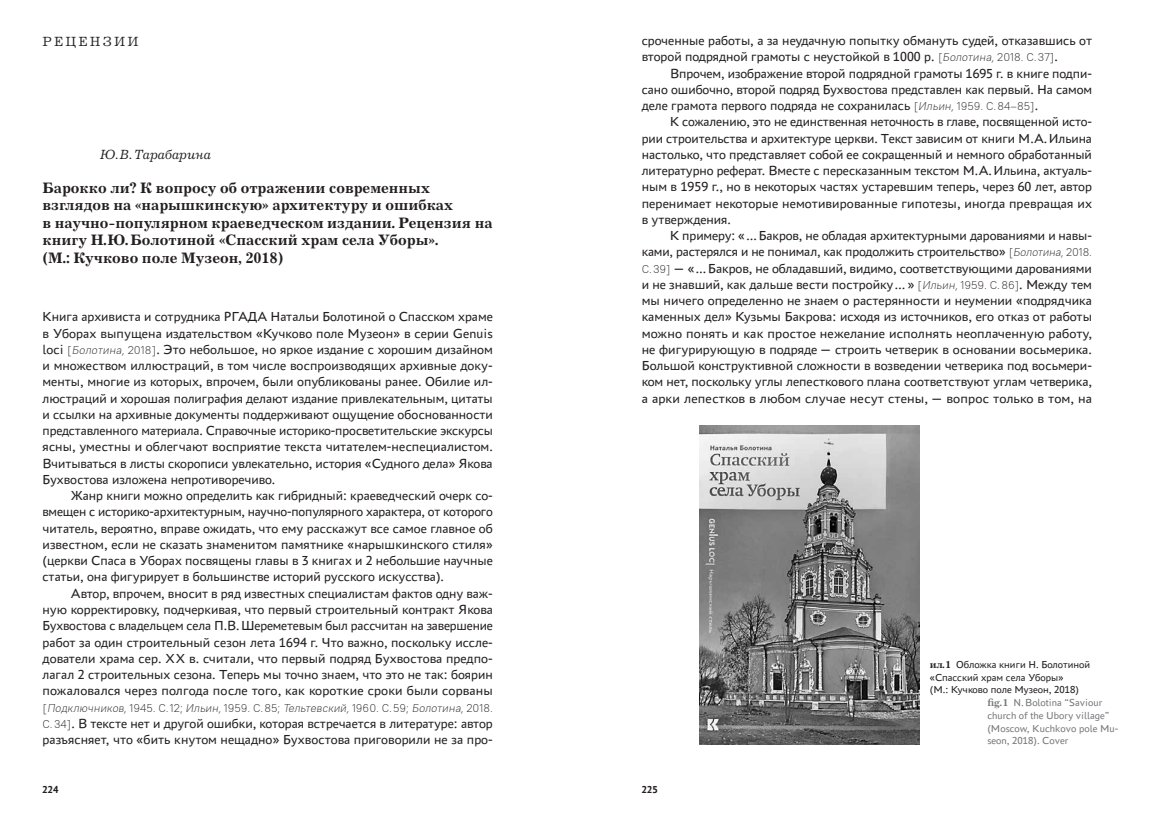
<style>
.page{position:relative;width:1170px;height:833px;background:#fff}
.page>*{position:absolute;margin:0;border:0;box-sizing:border-box;transform-origin:0 0}
.t1{font:700 15.62px/17.5px "Journal";color:#231f20}
.t2{font:13.75px/16.2px "PT Astra Sans";color:#231f20;text-align:justify}
.t3{font:italic 13.75px "Journal";color:#231f20}
.t4{font:13.75px "Journal";letter-spacing:.16em;color:#231f20}
.t5{font:italic 300 11.25px "PT Root UI";color:#231f20}
.t6{font:10.62px "PT Astra Sans";color:#77787b}
.t7{font:10.62px "PT Astra Sans";color:#231f20}
.t8{font:700 10.62px "PT Astra Sans";color:#231f20}
.s1{font-family:"PT Root UI";font-weight:300;font-size:11.25px}
.s2{font-family:"PT Root UI";font-weight:300;font-style:italic;font-size:11.25px}
.s3{font-style:normal}
.s4{font-family:"Journal";font-weight:700}
</style>
<div class="page">
<img style="left:699px;top:426px;width:220px;height:318px">
<p class="t4" style="left:43px;top:33px;width:98px">РЕЦЕНЗИИ</p>
<p class="t3" style="left:100px;top:146px;width:112px">Ю.В.Тарабарина</p>
<p class="t1" style="left:43px;top:179px;width:451px">Барокко ли? К вопросу об отражении современных взглядов на «нарышкинскую» архитектуру и ошибках<br>в научно-популярном краеведческом издании. Рецензия на книгу Н.Ю.Болотиной «Спасский храм села Уборы».<br>(М.: Кучково поле Музеон, 2018)</p>
<p class="t2" style="left:43px;top:308px;width:452px">Книга архивиста и сотрудника РГАДА Натальи Болотиной о Спасском храме в Уборах выпущена издательством «Кучково поле Музеон» в серии Genuis loci <span class="s1">[</span><span class="s2">Болотина,</span> <span class="s1">2018]</span>. Это небольшое, но яркое издание с хорошим дизайном и множеством иллюстраций, в том числе воспроизводящих архивные доку&shy;менты, многие из которых, впрочем, были опубликованы ранее. Обилие ил&shy;люстраций и хорошая полиграфия делают издание привлекательным, цитаты и ссылки на архивные документы поддерживают ощущение обоснованности представленного материала. Справочные историко-просветительские экскурсы ясны, уместны и облегчают восприятие текста читателем-неспециалистом.<br>Вчитываться в листы скорописи увлекательно, история «Судного дела» Якова Бухвостова изложена непротиворечиво.</p>
<p class="t2" style="left:43px;top:487px;width:452px;text-indent:28px">Жанр книги можно определить как гибридный: краеведческий очерк со&shy;вмещен с историко-архитектурным, научно-популярного характера, от которого читатель, вероятно, вправе ожидать, что ему расскажут все самое главное об известном, если не сказать знаменитом памятнике «нарышкинского стиля» (церкви Спаса в Уборах посвящены главы в 3 книгах и 2 небольшие научные статьи, она фигурирует в большинстве историй русского искусства).</p>
<p class="t2" style="left:43px;top:584px;width:452px;text-indent:28px">Автор, впрочем, вносит в ряд известных специалистам фактов одну важ&shy;ную корректировку, подчеркивая, что первый строительный контракт Якова Бухвостова с владельцем села П.В.Шереметевым был рассчитан на завершение работ за один строительный сезон лета 1694 г. Что важно, поскольку иссле&shy;дователи храма сер. XX в. считали, что первый подряд Бухвостова предпо&shy;лагал 2 строительных сезона. Теперь мы точно знаем, что это не так: боярин пожаловался через полгода после того, как короткие сроки были сорваны</p>
<p class="t5" style="left:43px;top:700px;width:452px"><span class="s3">[</span> Подключников,<span class="s3">1 945 . С. 1 2;</span> Ильин,<span class="s3">1 9 59 . С. 85;</span> Тельтевский,<span class="s3">1 9 6 0 . С. 59;</span> Болотина,<span class="s3">2 01 8 .</span></p>
<p class="t2" style="left:43px;top:714px;width:452px"><span class="s1">С.34]</span>. В тексте нет и другой ошибки, которая встречается в литературе: автор разъясняет, что «бить кнутом нещадно» Бухвостова приговорили не за про-</p>
<p class="t2" style="left:641px;top:32px;width:452px">сроченные работы, а за неудачную попытку обмануть судей, отказавшись от второй подрядной грамоты с неустойкой в 1000 р. <span class="s1">[</span><span class="s2">Болотина,</span><span class="s1">2018. С.37]</span>.</p>
<p class="t2" style="left:641px;top:64px;width:452px;text-indent:28px">Впрочем, изображение второй подрядной грамоты 1695 г. в книге подпи&shy;сано ошибочно, второй подряд Бухвостова представлен как первый. На самом деле грамота первого подряда не сохранилась <span class="s1">[</span><span class="s2">Ильин,</span><span class="s1">1959. С.84–85]</span>.</p>
<p class="t2" style="left:641px;top:113px;width:452px;text-indent:28px">К сожалению, это не единственная неточность в главе, посвященной исто&shy;рии строительства и архитектуре церкви. Текст зависим от книги М.А.Ильина настолько, что представляет собой ее сокращенный и немного обработанный литературно реферат. Вместе с пересказанным текстом М.А.Ильина, актуаль&shy;ным в 1959 г., но в некоторых частях устаревшим теперь, через 60 лет, автор перенимает некоторые немотивированные гипотезы, иногда превращая их в утверждения.</p>
<p class="t2" style="left:641px;top:227px;width:452px;text-indent:28px">К примеру: «…Бакров, не обладая архитектурными дарованиями и навы&shy;ками, растерялся и не понимал, как продолжить строительство» <span class="s1">[</span><span class="s2">Болотина,</span><span class="s1">2018.<br>С.39]</span>— «…Бакров, не обладавший, видимо, соответствующими дарованиями и не знавший, как дальше вести постройку…» <span class="s1">[</span><span class="s2">Ильин,</span><span class="s1">1959. С.86]</span>. Между тем мы ничего определенно не знаем о растерянности и неумении «подрядчика каменных дел» Кузьмы Бакрова: исходя из источников, его отказ от работы можно понять и как простое нежелание исполнять неоплаченную работу, не фигурирующую в подряде— строить четверик в основании восьмерика.<br>Большой конструктивной сложности в возведении четверика под восьмери&shy;ком нет, поскольку углы лепесткового плана соответствуют углам четверика, а арки лепестков в любом случае несут стены,— вопрос только в том, на</p>
<p class="t7" style="left:929px;top:657px;width:162px"><span class="s4">ил.1</span> Обложка книги Н. Болотиной</p>
<p class="t7" style="left:929px;top:670px;width:135px">«Спасский храм села Уборы»</p>
<p class="t7" style="left:929px;top:683px;width:151px">(М.: Кучково поле Музеон, 2018)</p>
<p class="t6" style="left:987px;top:695px;width:116px"><span class="s4">fig.1</span> N.Bolotina “Saviour</p>
<p class="t6" style="left:987px;top:708px;width:124px">church of the Ubory village”</p>
<p class="t6" style="left:987px;top:721px;width:132px">(Moscow, Kuchkovo pole Mu-</p>
<p class="t6" style="left:987px;top:734px;width:82px">seon, 2018). Cover</p>
<p class="t8" style="left:43px;top:782px;width:17px">224</p>
<p class="t8" style="left:641px;top:782px;width:17px">225</p>
</div>
